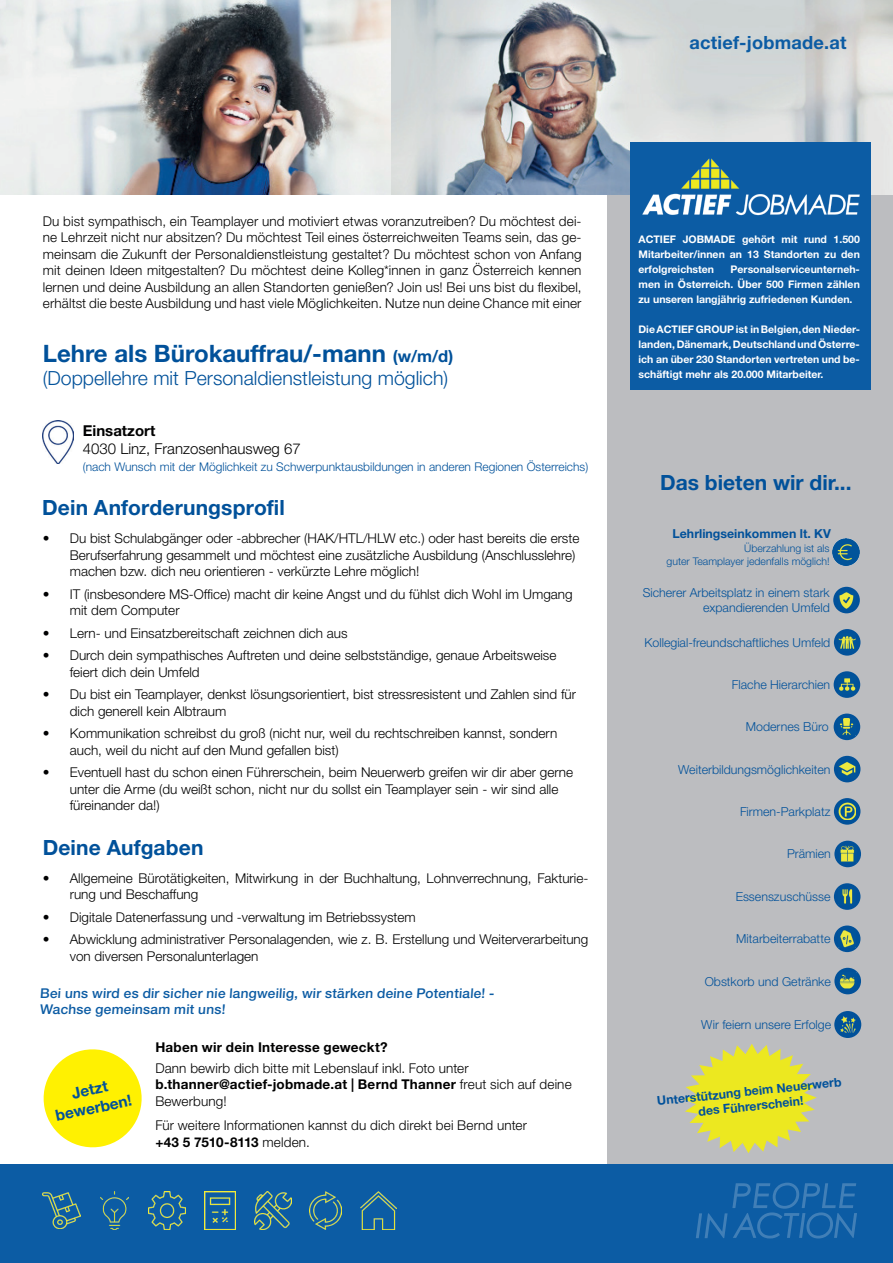
<style>
.page{position:relative;width:893px;height:1263px;background:#fff}
.page>*{position:absolute;margin:0;border:0;box-sizing:border-box;transform-origin:0 0}
.t1{font:700 24px "Helvetica Neue LT Pro";color:#01519a}
.t2{font:700 21px "Helvetica Neue LT Pro";letter-spacing:.005em;color:#01519a}
.t3{font:300 19.5px "Helvetica Neue LT Pro";color:#01519a}
.t4{font:700 18.15px "Helvetica Neue LT Pro";letter-spacing:.01em;color:#0c5ca4}
.t5{font:700 15.45px/18.6px "Helvetica Neue LT Pro";color:#01519a;text-align:center}
.t6{font:300 15px "Helvetica Neue LT Pro";color:#000001}
.t7{font:700 15px "Helvetica Neue LT Pro";color:#000001}
.t8{font:300 13.5px/16.5px "Helvetica Neue LT Pro";color:#000001}
.t9{font:500 13.5px/16.5px "Helvetica Neue LT Std";color:#0c5ca4}
.t10{font:700 13.5px "Helvetica Neue LT Pro";letter-spacing:.02em;color:#000001}
.t11{font:300 12.45px/14.9px "Helvetica Neue LT Pro";color:#01519a;text-align:right}
.t12{font:700 12.45px/14.9px "Helvetica Neue LT Pro";color:#01519a;text-align:center}
.t13{font:300 12px "Helvetica Neue LT Pro";color:#01519a}
.t14{font:700 10.5px/15px "Helvetica Neue LT Pro";color:#fff;text-align:justify}
.t15{font:300 10.5px/12.6px "Helvetica Neue LT Pro";color:#01519a;text-align:right}
.s1{font-size:16.5px}
.s2{font-weight:700}
</style>
<div class="page">
<div style="left:608px;top:189px;width:284px;height:977px;background:#bcbdc0"></div>
<img style="left:0;top:0;width:892px;height:194px">
<div style="left:629px;top:142px;width:241px;height:248px;background:#0c5ca4"></div>
<img style="left:642px;top:158px;width:218px;height:58px">
<div style="left:0;top:1165px;width:892px;height:98px;background:#0c5ca4"></div>
<svg style="left:696px;top:1183px;width:161px;height:56px"></svg>
<svg style="left:833px;top:883px;width:27px;height:27px"></svg>
<img style="left:838px;top:888px;width:17px;height:17px">
<div style="left:833px;top:756px;width:27px;height:26px;background:#01519a;border-radius:50%"></div>
<img style="left:839px;top:762px;width:16px;height:14px">
<div style="left:834px;top:968px;width:27px;height:26px;background:#01519a;border-radius:50%"></div>
<img style="left:839px;top:974px;width:16px;height:15px">
<div style="left:833px;top:926px;width:27px;height:26px;background:#01519a;border-radius:50%"></div>
<img style="left:840px;top:930px;width:14px;height:17px">
<svg style="left:683px;top:1044px;width:133px;height:109px"></svg>
<div style="left:834px;top:841px;width:27px;height:26px;background:#01519a;border-radius:50%"></div>
<img style="left:840px;top:846px;width:15px;height:16px">
<svg style="left:833px;top:671px;width:27px;height:27px"></svg>
<img style="left:838px;top:676px;width:17px;height:17px">
<div style="left:833px;top:587px;width:26px;height:26px;background:#01519a;border-radius:50%"></div>
<img style="left:839px;top:592px;width:15px;height:17px">
<svg style="left:833px;top:798px;width:27px;height:27px"></svg>
<img style="left:838px;top:803px;width:17px;height:17px">
<div style="left:833px;top:714px;width:27px;height:26px;background:#01519a;border-radius:50%"></div>
<img style="left:839px;top:718px;width:15px;height:17px">
<svg style="left:833px;top:629px;width:27px;height:27px"></svg>
<img style="left:838px;top:634px;width:17px;height:17px">
<div style="left:834px;top:1011px;width:27px;height:27px;background:#01519a;border-radius:50%"></div>
<img style="left:840px;top:1016px;width:16px;height:17px">
<img style="left:43px;top:1192px;width:37px;height:37px">
<img style="left:100px;top:1191px;width:28px;height:39px">
<img style="left:148px;top:1192px;width:38px;height:37px">
<img style="left:205px;top:1191px;width:30px;height:39px">
<img style="left:254px;top:1191px;width:37px;height:39px">
<img style="left:310px;top:1191px;width:31px;height:39px">
<img style="left:361px;top:1191px;width:35px;height:39px">
<img style="left:43px;top:420px;width:30px;height:43px">
<img style="left:832px;top:538px;width:27px;height:27px">
<svg style="left:43px;top:1049px;width:99px;height:99px"></svg>
<h3 class="t4" style="left:689px;top:31px;width:158px">actief-jobmade.at</h3>
<p class="t8" style="left:43px;top:213px;width:540px;text-align:justify">Du bist sympathisch, ein Teamplayer und motiviert etwas voranzutreiben? Du möchtest dei&shy;ne Lehrzeit nicht nur absitzen? Du möchtest Teil eines österreichweiten Teams sein, das ge&shy;meinsam die Zukunft der Personaldienstleistung gestaltet? Du möchtest schon von Anfang mit deinen Ideen mitgestalten? Du möchtest deine Kolleg*innen in ganz Österreich kennen lernen und deine Ausbildung an allen Standorten genießen? Join us! Bei uns bist du flexibel, erhältst die beste Ausbildung und hast viele Möglichkeiten. Nutze nun deine Chance mit einer</p>
<h1 class="t1" style="left:43px;top:339px;width:412px">Lehre als Bürokauffrau/-mann <span class="s1">(w/m/d)</span></h1>
<h3 class="t3" style="left:43px;top:367px;width:407px">(Doppellehre mit Personaldienstleistung möglich)</h3>
<p class="t7" style="left:83px;top:421px;width:74px">Einsatzort</p>
<p class="t6" style="left:83px;top:440px;width:219px">4030 Linz, Franzosenhausweg 67</p>
<p class="t13" style="left:83px;top:460px;width:507px">(nach Wunsch mit der Möglichkeit zu Schwerpunktausbildungen in anderen Regionen Österreichs)</p>
<h2 class="t2" style="left:42px;top:494px;width:244px">Dein Anforderungsprofil</h2>
<p class="t8" style="left:70px;top:530px;width:511px;text-indent:-27px">• Du bist Schulabgänger oder -abbrecher (HAK/HTL/HLW etc.) oder hast bereits die erste<br>Berufserfahrung gesammelt und möchtest eine zusätzliche Ausbildung (Anschlusslehre) machen bzw. dich neu orientieren - verkürzte Lehre möglich!</p>
<p class="t8" style="left:70px;top:585px;width:504px;text-indent:-27px">• IT (insbesondere MS-Office) macht dir keine Angst und du fühlst dich Wohl im Umgang mit dem Computer</p>
<p class="t8" style="left:43px;top:624px;width:306px">• Lern- und Einsatzbereitschaft zeichnen dich aus</p>
<p class="t8" style="left:70px;top:647px;width:488px;text-indent:-27px">• Durch dein sympathisches Auftreten und deine selbstständige, genaue Arbeitsweise feiert dich dein Umfeld</p>
<p class="t8" style="left:70px;top:686px;width:508px;text-indent:-27px">• Du bist ein Teamplayer, denkst lösungsorientiert, bist stressresistent und Zahlen sind für dich generell kein Albtraum</p>
<p class="t8" style="left:70px;top:725px;width:489px;text-indent:-27px">• Kommunikation schreibst du groß (nicht nur, weil du rechtschreiben kannst, sondern auch, weil du nicht auf den Mund gefallen bist)</p>
<p class="t8" style="left:70px;top:764px;width:505px;text-indent:-27px">• Eventuell hast du schon einen Führerschein, beim Neuerwerb greifen wir dir aber gerne unter die Arme (du weißt schon, nicht nur du sollst ein Teamplayer sein - wir sind alle füreinander da!)</p>
<h2 class="t2" style="left:43px;top:835px;width:162px">Deine Aufgaben</h2>
<p class="t8" style="left:70px;top:869px;width:520px;text-indent:-27px">• Allgemeine Bürotätigkeiten, Mitwirkung in der Buchhaltung, Lohnverrechnung, Fakturie&shy;rung und Beschaffung</p>
<p class="t8" style="left:43px;top:908px;width:374px">• Digitale Datenerfassung und -verwaltung im Betriebssystem</p>
<p class="t8" style="left:70px;top:931px;width:520px;text-indent:-27px">• Abwicklung administrativer Personalagenden, wie z. B. Erstellung und Weiterverarbeitung von diversen Personalunterlagen</p>
<p class="t9" style="left:40px;top:984px;width:457px">Bei uns wird es dir sicher nie langweilig, wir stärken deine Potentiale! -<br>Wachse gemeinsam mit uns!</p>
<p class="t5" style="left:50px;top:1088px;width:79px;rotate:-12deg">Jetzt bewerben!</p>
<p class="t10" style="left:155px;top:1038px;width:234px">Haben wir dein Interesse geweckt?</p>
<p class="t8" style="left:155px;top:1059px;width:418px">Dann bewirb dich bitte mit Lebenslauf inkl. Foto unter <span class="s2">b.thanner@actief-jobmade.at | Bernd Thanner</span> freut sich auf deine<br>Bewerbung!</p>
<p class="t8" style="left:155px;top:1117px;width:373px">Für weitere Informationen kannst du dich direkt bei Bernd unter <span class="s2">+43 5 7510-8113</span> melden.</p>
<p class="t14" style="left:638px;top:231px;width:223px">ACTIEF JOBMADE gehört mit rund 1.500<br>Mitarbeiter/innen an 13 Standorten zu den erfolgreichsten</p>
<p class="t14" style="left:638px;top:261px;width:223px;text-indent:92px">Personalserviceunterneh&shy;men in Österreich. Über 500 Firmen zählen zu unseren langjährig zufriedenen Kunden.</p>
<p class="t14" style="left:638px;top:321px;width:223px">Die ACTIEF GROUP ist in Belgien, den Nieder&shy;landen, Dänemark, Deutschland und Österre&shy;ich an über 230 Standorten vertreten und be&shy;schäftigt mehr als 20.000 Mitarbeiter.</p>
<h2 class="t2" style="left:660px;top:470px;width:193px">Das bieten wir dir...</h2>
<p class="t12" style="left:672px;top:526px;width:160px">Lehrlingseinkommen lt. KV</p>
<p class="t15" style="left:666px;top:542px;width:164px">Überzahlung ist als<br>guter Teamplayer jedenfalls möglich!</p>
<p class="t11" style="left:642px;top:585px;width:188px">Sicherer Arbeitsplatz in einem stark expandierenden Umfeld</p>
<p class="t11" style="left:644px;top:635px;width:187px">Kollegial-freundschaftliches Umfeld</p>
<p class="t11" style="left:731px;top:677px;width:100px">Flache Hierarchien</p>
<p class="t11" style="left:745px;top:719px;width:84px">Modernes Büro</p>
<p class="t11" style="left:678px;top:761px;width:154px">Weiterbildungsmöglichkeiten</p>
<p class="t11" style="left:740px;top:804px;width:92px">Firmen-Parkplatz</p>
<p class="t11" style="left:787px;top:846px;width:45px">Prämien</p>
<p class="t11" style="left:735px;top:889px;width:96px">Essenszuschüsse</p>
<p class="t11" style="left:736px;top:931px;width:96px">Mitarbeiterrabatte</p>
<p class="t11" style="left:704px;top:973px;width:128px">Obstkorb und Getränke</p>
<p class="t11" style="left:701px;top:1017px;width:131px">Wir feiern unsere Erfolge</p>
<p class="t12" style="left:656px;top:1093px;width:187px;rotate:-6deg">Unterstützung beim Neuerwerb des Führerschein!</p>
</div>
